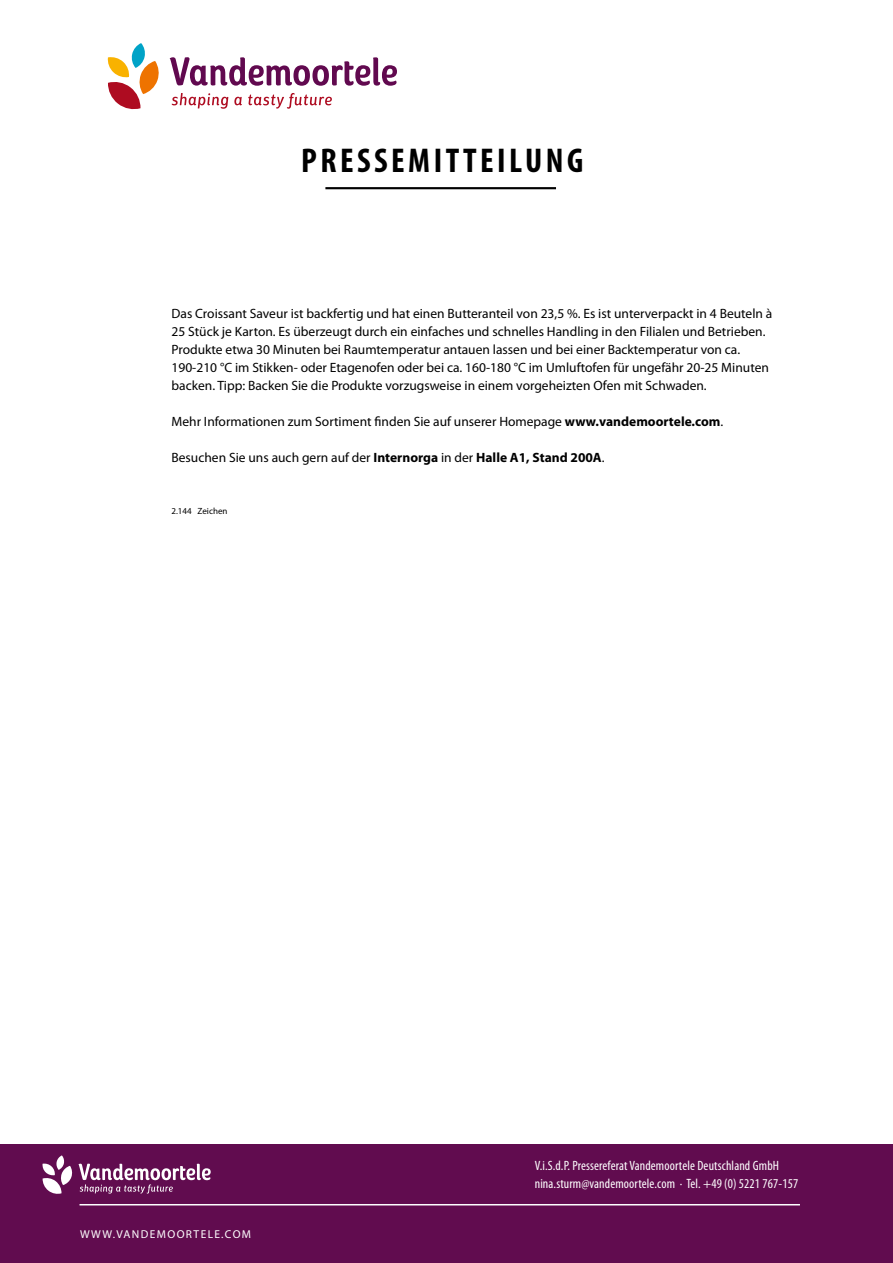
<style>
.page{position:relative;width:893px;height:1263px;background:#fff}
.page>*{position:absolute;margin:0;border:0;box-sizing:border-box;transform-origin:0 0}
.t1{font:700 condensed 34.5px "Myriad Pro";letter-spacing:.1em;color:#000}
.t2{font:13.5px/18px "Myriad Pro";color:#000}
.t3{font:condensed 13.5px/18px "Myriad Pro";letter-spacing:.01em;color:#fff}
.t4{font:11.4px "Myriad Pro";letter-spacing:.12em;color:#fff}
.t5{font:9px "Myriad Pro";color:#000}
.s1{font-weight:700}
</style>
<div class="page">
<svg style="left:234px;top:97px;width:8px;height:8px"></svg>
<svg style="left:248px;top:93px;width:84px;height:16px"></svg>
<svg style="left:172px;top:93px;width:56px;height:16px"></svg>
<svg style="left:170px;top:57px;width:227px;height:29px"></svg>
<svg style="left:108px;top:43px;width:51px;height:66px"></svg>
<div style="left:0;top:1144px;width:893px;height:119px;background:#610c4f"></div>
<hr style="left:80px;top:1204px;width:720px;height:1px;background:#fff">
<svg style="left:43px;top:1155px;width:168px;height:39px"></svg>
<hr style="left:325px;top:187px;width:231px;height:2px;background:#000">
<h1 class="t1" style="left:301px;top:139px;width:284px">PRESSEMITTEILUNG</h1>
<p class="t2" style="left:171px;top:305px;width:602px">Das Croissant Saveur ist backfertig und hat einen Butteranteil von 23,5 %. Es ist unterverpackt in 4 Beuteln à 25 Stück je Karton. Es überzeugt durch ein einfaches und schnelles Handling in den Filialen und Betrieben.<br>Produkte etwa 30 Minuten bei Raumtemperatur antauen lassen und bei einer Backtemperatur von ca.<br>190-210 °C im Stikken- oder Etagenofen oder bei ca. 160-180 °C im Umluftofen für ungefähr 20-25 Minuten backen. Tipp: Backen Sie die Produkte vorzugsweise in einem vorgeheizten Ofen mit Schwaden.</p>
<p class="t2" style="left:171px;top:413px;width:553px">Mehr Informationen zum Sortiment finden Sie auf unserer Homepage <span class="s1">www.vandemoortele.com</span>.</p>
<p class="t2" style="left:171px;top:449px;width:435px">Besuchen Sie uns auch gern auf der <span class="s1">Internorga</span> in der <span class="s1">Halle A1, Stand 200A</span>.</p>
<p class="t5" style="left:171px;top:505px;width:58px">2.144 Zeichen</p>
<p class="t4" style="left:80px;top:1227px;width:173px">WWW.VANDEMOORTELE.COM</p>
<p class="t3" style="left:535px;top:1156px;width:265px">V.i.S.d.P. Pressereferat Vandemoortele Deutschland GmbH nina.sturm@vandemoortele.com · Tel. +49 (0) 5221 767-157</p>
</div>
